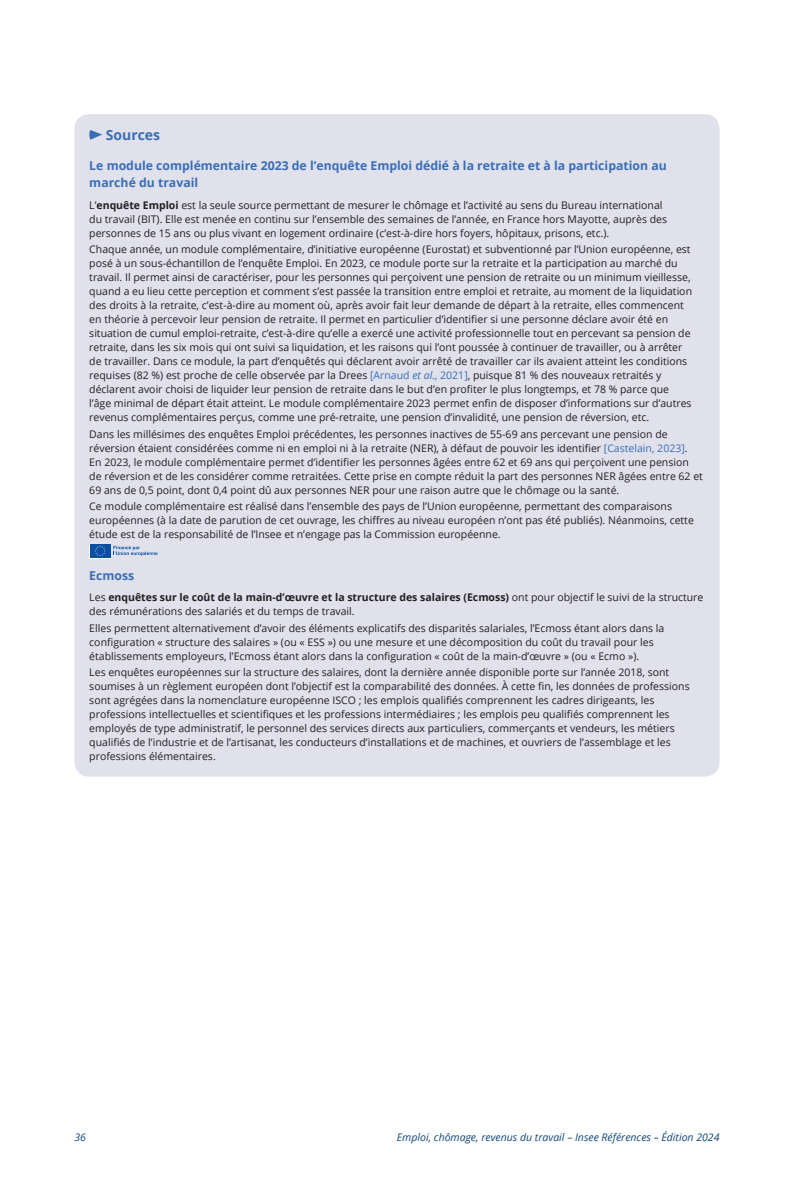
<style>
.page{position:relative;width:794px;height:1191px;background:#fff}
.page>*{position:absolute;margin:0;border:0;box-sizing:border-box;transform-origin:0 0}
.TK_DEF_titre{font:700 14px "Open Sans";color:#396eb7}
.intertitre{font:700 12.25px/17.5px "Open Sans";color:#396eb7}
.TK_DEF_corpus{font:10.5px/14px "Open Sans";color:#231f20}
.t1{font:italic 10.5px "Open Sans";color:#11487b}
.s1{font-weight:700}
.s2{color:#396eb7}
.s3{font-style:italic;color:#396eb7}
</style>
<div class="page">
<div style="left:74px;top:114px;width:645px;height:662px;background:#e0e1eb;border-radius:15px"></div>
<svg style="left:89px;top:130px;width:13px;height:10px"></svg>
<svg style="left:89px;top:544px;width:1px;height:14px"></svg>
<div style="left:90px;top:544px;width:21px;height:14px;background:#0b50a0"></div>
<svg style="left:95px;top:546px;width:10px;height:10px"></svg>
<svg style="left:113px;top:546px;width:44px;height:10px"></svg>
<p class="TK_DEF_titre" style="left:106px;top:125px;width:56px">Sources</p>
<p class="intertitre" style="left:89px;top:156px;width:579px">Le module complémentaire 2023 de l’enquête Emploi dédié à la retraite et à la participation au marché du travail</p>
<p class="TK_DEF_corpus" style="left:89px;top:197px;width:579px">L’<span class="s1">enquête Emploi</span> est la seule source permettant de mesurer le chômage et l’activité au sens du Bureau international du travail (BIT). Elle est menée en continu sur l’ensemble des semaines de l’année, en France hors Mayotte, auprès des personnes de 15 ans ou plus vivant en logement ordinaire (c’est‑à‑dire hors foyers, hôpitaux, prisons, etc.).</p>
<p class="TK_DEF_corpus" style="left:89px;top:242px;width:604px">Chaque année, un module complémentaire, d’initiative européenne (Eurostat) et subventionné par l’Union européenne, est posé à un sous‑échantillon de l’enquête Emploi. En 2023, ce module porte sur la retraite et la participation au marché du travail. Il permet ainsi de caractériser, pour les personnes qui perçoivent une pension de retraite ou un minimum vieillesse, quand a eu lieu cette perception et comment s’est passée la transition entre emploi et retraite, au moment de la liquidation des droits à la retraite, c’est‑à‑dire au moment où, après avoir fait leur demande de départ à la retraite, elles commencent en théorie à percevoir leur pension de retraite. Il permet en particulier d’identifier si une personne déclare avoir été en situation de cumul emploi‑retraite, c’est‑à‑dire qu’elle a exercé une activité professionnelle tout en percevant sa pension de retraite, dans les six mois qui ont suivi sa liquidation, et les raisons qui l’ont poussée à continuer de travailler, ou à arrêter de travailler. Dans ce module, la part d’enquêtés qui déclarent avoir arrêté de travailler car ils avaient atteint les conditions requises (82 %) est proche de celle observée par la Drees <span class="s2">[Arnaud</span> <span class="s3">et al.</span><span class="s2">, 2021]</span>, puisque 81 % des nouveaux retraités y déclarent avoir choisi de liquider leur pension de retraite dans le but d’en profiter le plus longtemps, et 78 % parce que l’âge minimal de départ était atteint. Le module complémentaire 2023 permet enfin de disposer d’informations sur d’autres revenus complémentaires perçus, comme une pré‑retraite, une pension d’invalidité, une pension de réversion, etc.</p>
<p class="TK_DEF_corpus" style="left:89px;top:426px;width:615px">Dans les millésimes des enquêtes Emploi précédentes, les personnes inactives de 55‑69 ans percevant une pension de réversion étaient considérées comme ni en emploi ni à la retraite (NER), à défaut de pouvoir les identifier <span class="s2">[Castelain, 2023]</span>.<br>En 2023, le module complémentaire permet d’identifier les personnes âgées entre 62 et 69 ans qui perçoivent une pension de réversion et de les considérer comme retraitées. Cette prise en compte réduit la part des personnes NER âgées entre 62 et 69 ans de 0,5 point, dont 0,4 point dû aux personnes NER pour une raison autre que le chômage ou la santé.</p>
<p class="TK_DEF_corpus" style="left:89px;top:499px;width:606px">Ce module complémentaire est réalisé dans l’ensemble des pays de l’Union européenne, permettant des comparaisons européennes (à la date de parution de cet ouvrage, les chiffres au niveau européen n’ont pas été publiés). Néanmoins, cette étude est de la responsabilité de l’Insee et n’engage pas la Commission européenne.</p>
<p class="intertitre" style="left:89px;top:566px;width:46px">Ecmoss</p>
<p class="TK_DEF_corpus" style="left:89px;top:590px;width:615px">Les <span class="s1">enquêtes sur le coût de la main-d’œuvre et la structure des salaires (Ecmoss)</span> ont pour objectif le suivi de la structure des rémunérations des salariés et du temps de travail.</p>
<p class="TK_DEF_corpus" style="left:89px;top:620px;width:576px">Elles permettent alternativement d’avoir des éléments explicatifs des disparités salariales, l’Ecmoss étant alors dans la configuration « structure des salaires » (ou « ESS ») ou une mesure et une décomposition du coût du travail pour les établissements employeurs, l’Ecmoss étant alors dans la configuration « coût de la main-d’œuvre » (ou « Ecmo »).</p>
<p class="TK_DEF_corpus" style="left:89px;top:665px;width:602px">Les enquêtes européennes sur la structure des salaires, dont la dernière année disponible porte sur l’année 2018, sont soumises à un règlement européen dont l’objectif est la comparabilité des données. À cette fin, les données de professions sont agrégées dans la nomenclature européenne ISCO ; les emplois qualifiés comprennent les cadres dirigeants, les professions intellectuelles et scientifiques et les professions intermédiaires ; les emplois peu qualifiés comprennent les employés de type administratif, le personnel des services directs aux particuliers, commerçants et vendeurs, les métiers qualifiés de l’industrie et de l’artisanat, les conducteurs d’installations et de machines, et ouvriers de l’assemblage et les professions élémentaires.</p>
<p class="t1" style="left:74px;top:1130px;width:13px">36</p>
<p class="t1" style="left:397px;top:1130px;width:324px">Emploi, chômage, revenus du travail – Insee Références – Édition 2024</p>
</div>
